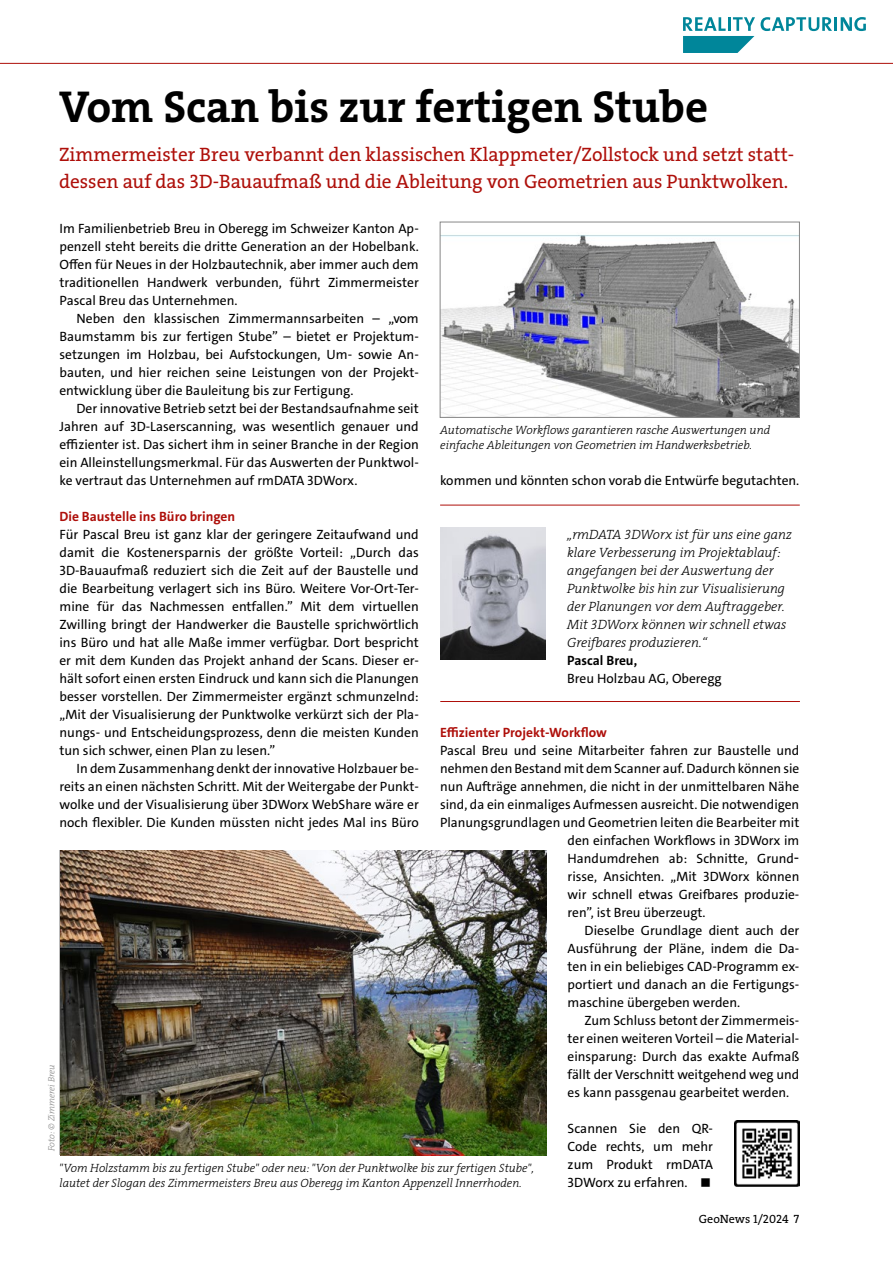
<style>
.page{position:relative;width:893px;height:1263px;background:#fff}
.page>*{position:absolute;margin:0;border:0;box-sizing:border-box;transform-origin:0 0}
.t1{font:45px "The Serif LP7 Bld";color:#000}
.t2{font:19.5px/27px "The Serif LP5 Plain";color:#ae0f0a}
.t3{font:13.5px/18px "The Sans C4 s";color:#000;text-align:justify}
.t4{font:13.5px/18px "The Serif LP3 Lig IT";color:#000}
.t5{font:700 13.5px "The Sans C4 s";color:#ae0f0a}
.t6{font:700 13.5px "The Sans C4 s";color:#000}
.t7{font:12px/15px "The Serif LP3 Lig IT";color:#000}
.t8{font:12px "The Serif LP5 Plain";color:#000}
.t9{font:9px "The Serif LP3 Lig IT";color:#878787}
.s1{font-size:16.5px}
</style>
<div class="page">
<img style="left:734px;top:1121px;width:65px;height:66px">
<img style="left:60px;top:850px;width:486px;height:305px">
<img style="left:440px;top:527px;width:106px;height:132px">
<hr style="left:440px;top:505px;width:360px;height:1px;background:#ae0f0a">
<hr style="left:440px;top:701px;width:360px;height:1px;background:#ae0f0a">
<svg style="left:0;top:17px;width:893px;height:47px"></svg>
<img style="left:442px;top:235px;width:356px;height:181px">
<div style="left:440px;top:222px;width:360px;height:196px;border:1px solid #878787"></div>
<h1 class="t1" style="left:59px;top:77px;width:651px">Vom Scan bis zur fertigen Stube</h1>
<h2 class="t2" style="left:59px;top:141px;width:735px">Zimmermeister Breu verbannt den klassischen Klappmeter/Zollstock und setzt statt&shy;dessen auf das 3D-Bauaufmaß und die Ableitung von Geometrien aus Punktwolken.</h2>
<p class="t3" style="left:59px;top:220px;width:361px">Im Familienbetrieb Breu in Oberegg im Schweizer Kanton Ap&shy;penzell steht bereits die dritte Generation an der Hobelbank.<br>Offen für Neues in der Holzbautechnik, aber immer auch dem traditionellen Handwerk verbunden, führt Zimmermeister Pascal Breu das Unternehmen.</p>
<p class="t3" style="left:59px;top:310px;width:361px;text-indent:17px">Neben den klassischen Zimmermannsarbeiten – „vom Baumstamm bis zur fertigen Stube” – bietet er Projektum&shy;setzungen im Holzbau, bei Aufstockungen, Um- sowie An&shy;bauten, und hier reichen seine Leistungen von der Projekt&shy;entwicklung über die Bauleitung bis zur Fertigung.</p>
<p class="t3" style="left:59px;top:400px;width:361px;text-indent:17px">Der innovative Betrieb setzt bei der Bestandsaufnahme seit Jahren auf 3D-Laserscanning, was wesentlich genauer und effizienter ist. Das sichert ihm in seiner Branche in der Region ein Alleinstellungsmerkmal. Für das Auswerten der Punktwol&shy;ke vertraut das Unternehmen auf rmDATA 3DWorx.</p>
<p class="t5" style="left:59px;top:508px;width:177px">Die Baustelle ins Büro bringen</p>
<p class="t3" style="left:59px;top:525px;width:361px">Für Pascal Breu ist ganz klar der geringere Zeitaufwand und damit die Kostenersparnis der größte Vorteil: „Durch das 3D-Bauaufmaß reduziert sich die Zeit auf der Baustelle und die Bearbeitung verlagert sich ins Büro. Weitere Vor-Ort-Ter&shy;mine für das Nachmessen entfallen.” Mit dem virtuellen Zwilling bringt der Handwerker die Baustelle sprichwörtlich ins Büro und hat alle Maße immer verfügbar. Dort bespricht er mit dem Kunden das Projekt anhand der Scans. Dieser er&shy;hält sofort einen ersten Eindruck und kann sich die Planungen besser vorstellen. Der Zimmermeister ergänzt schmunzelnd: „Mit der Visualisierung der Punktwolke verkürzt sich der Pla&shy;nungs- und Entscheidungsprozess, denn die meisten Kunden tun sich schwer, einen Plan zu lesen.”</p>
<p class="t3" style="left:59px;top:759px;width:361px;text-indent:17px">In dem Zusammenhang denkt der innovative Holzbauer be&shy;reits an einen nächsten Schritt. Mit der Weitergabe der Punkt&shy;wolke und der Visualisierung über 3DWorx WebShare wäre er noch flexibler. Die Kunden müssten nicht jedes Mal ins Büro</p>
<p class="t7" style="left:440px;top:423px;width:331px">Automatische Workflows garantieren rasche Auswertungen und einfache Ableitungen von Geometrien im Handwerksbetrieb.</p>
<p class="t3" style="left:440px;top:472px;width:361px">kommen und könnten schon vorab die Entwürfe begutachten.</p>
<p class="t4" style="left:567px;top:526px;width:226px">„rmDATA 3DWorx ist für uns eine ganz klare Verbesserung im Projektablauf: angefangen bei der Auswertung der Punktwolke bis hin zur Visualisierung der Planungen vor dem Auftraggeber.<br>Mit 3DWorx können wir schnell etwas Greifbares produzieren.“</p>
<p class="t6" style="left:567px;top:652px;width:71px">Pascal Breu,</p>
<p class="t3" style="left:567px;top:670px;width:156px">Breu Holzbau AG, Oberegg</p>
<p class="t5" style="left:440px;top:724px;width:168px">Effizienter Projekt-Workflow</p>
<p class="t3" style="left:440px;top:742px;width:361px">Pascal Breu und seine Mitarbeiter fahren zur Baustelle und</p>
<p class="t3" style="left:440px;top:760px;width:361px">nehmen den Bestand mit dem Scanner auf. Dadurch können sie</p>
<p class="t3" style="left:440px;top:778px;width:361px">nun Aufträge annehmen, die nicht in der unmittelbaren Nähe</p>
<p class="t3" style="left:440px;top:796px;width:361px">sind, da ein einmaliges Aufmessen ausreicht. Die notwendigen</p>
<p class="t3" style="left:440px;top:814px;width:361px">Planungsgrundlagen und Geometrien leiten die Bearbeiter mit</p>
<p class="t3" style="left:568px;top:832px;width:233px">den einfachen Workflows in 3DWorx im</p>
<p class="t3" style="left:568px;top:850px;width:232px">Handumdrehen ab: Schnitte, Grund<span class="s1">-</span></p>
<p class="t3" style="left:568px;top:868px;width:233px">risse, Ansichten. „Mit 3DWorx können</p>
<p class="t3" style="left:568px;top:886px;width:233px">wir schnell etwas Greifbares produzie-</p>
<p class="t3" style="left:568px;top:904px;width:140px">ren”, ist Breu überzeugt.</p>
<p class="t3" style="left:585px;top:922px;width:216px">Dieselbe Grundlage dient auch der</p>
<p class="t3" style="left:568px;top:940px;width:232px">Ausführung der Pläne, indem die Da-</p>
<p class="t3" style="left:568px;top:958px;width:233px">ten in ein beliebiges CAD-Programm ex-</p>
<p class="t3" style="left:568px;top:976px;width:232px">portiert und danach an die Fertigungs-</p>
<p class="t3" style="left:568px;top:994px;width:174px">maschine übergeben werden.</p>
<p class="t3" style="left:585px;top:1012px;width:216px">Zum Schluss betont der Zimmermeis-</p>
<p class="t3" style="left:568px;top:1030px;width:232px">ter einen weiteren Vorteil – die Material-</p>
<p class="t3" style="left:568px;top:1048px;width:233px">einsparung: Durch das exakte Aufmaß</p>
<p class="t3" style="left:568px;top:1066px;width:233px">fällt der Verschnitt weitgehend weg und</p>
<p class="t3" style="left:568px;top:1084px;width:223px">es kann passgenau gearbeitet werden.</p>
<p class="t3" style="left:568px;top:1120px;width:147px">Scannen Sie den QR-Code rechts, um mehr zum Produkt rmDATA 3DWorx zu erfahren.</p>
<p class="t9" style="left:46px;top:1151px;width:88px;rotate:-90deg">Foto: © Zimmerei Breu</p>
<p class="t7" style="left:60px;top:1161px;width:476px">"Vom Holzstamm bis zu fertigen Stube" oder neu: "Von der Punktwolke bis zur fertigen Stube", lautet der Slogan des Zimmermeisters Breu aus Oberegg im Kanton Appenzell Innerrhoden.</p>
<p class="t8" style="left:699px;top:1211px;width:102px">GeoNews 1/2024 7</p>
</div>
